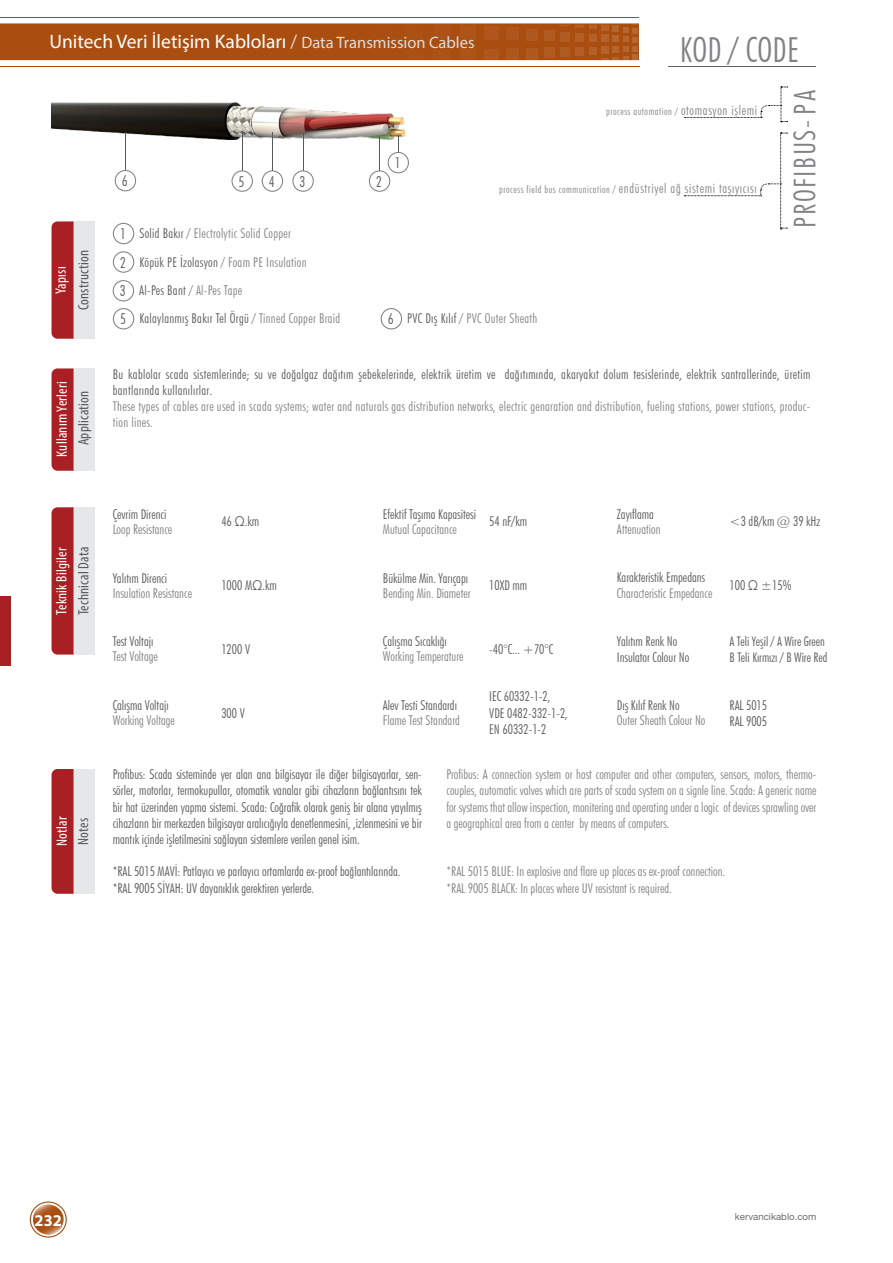
<style>
.page{position:relative;width:893px;height:1263px;background:#fff}
.page>*{position:absolute;margin:0;border:0;box-sizing:border-box;transform-origin:0 0}
.t1{font:300 condensed 34.5px "Futura BT";letter-spacing:.01em;color:#808285}
.t2{font:300 condensed 30px "Futura BT";letter-spacing:.05em;color:#808285}
.t3{font:19.5px "Myriad Pro";color:#fff}
.t4{font:700 16.5px "Myriad Pro";color:#fff}
.t5{font:condensed 15px "Myriad Pro";letter-spacing:.015em;color:#fff}
.t6{font:condensed 15px "Myriad Pro";letter-spacing:.015em;color:#58595b}
.t7{font:300 condensed 15px "Futura BT";color:#58595b}
.t8{font:300 condensed 13.5px/16.2px "Futura BT";color:#58595b}
.t9{font:300 condensed 13.5px/16.2px "Futura BT";color:#808285;text-align:justify}
.t10{font:300 condensed 13.5px/16.2px "Futura BT";letter-spacing:.02em;color:#808285}
.t11{font:300 condensed 13.5px/28px "Futura BT";letter-spacing:.02em;color:#58595b}
.t12{font:300 condensed 13.5px "Futura BT";letter-spacing:.05em;color:#808285}
.t13{font:300 condensed 13.2px/15.9px "Futura BT";color:#58595b}
.t14{font:300 condensed 10.5px "Futura BT";letter-spacing:.05em;color:#808285}
.t15{font:9.6px "Helvetica Neue LT Pro";color:#6d6e71}
.s1{color:#dcddde}
.s2{font-size:16.5px;color:#dcddde}
.s3{font-size:15px;color:#58595b}
.s4{color:#58595b}
.s5{font-size:13.5px}
.s6{font-size:10.5px}
.s7{font-size:15px}
.s8{color:#808285}
</style>
<div class="page">
<svg style="left:0;top:23px;width:639px;height:38px;background:#ad551a"></svg>
<hr style="left:0;top:17px;width:639px;height:1px;background:#aa4e10">
<hr style="left:0;top:66px;width:639px;height:1px;background:#aa4e10">
<svg style="left:30px;top:1201px;width:37px;height:36px"></svg>
<svg style="left:668px;top:66px;width:147px;height:1px"></svg>
<div style="left:0;top:597px;width:11px;height:69px;background:#a82024"></div>
<div style="left:72px;top:507px;width:22px;height:148px;background:#e6e7e8"></div>
<div style="left:52px;top:507px;width:22px;height:148px;background:#a82024"></div>
<div style="left:72px;top:221px;width:22px;height:118px;background:#e6e7e8"></div>
<div style="left:52px;top:221px;width:22px;height:118px;background:#a82024"></div>
<div style="left:72px;top:368px;width:22px;height:103px;background:#e6e7e8"></div>
<div style="left:52px;top:368px;width:22px;height:103px;background:#a82024"></div>
<div style="left:113px;top:251px;width:21px;height:22px;border:1px solid #808285;border-radius:50%"></div>
<div style="left:113px;top:223px;width:21px;height:21px;border:1px solid #808285;border-radius:50%"></div>
<div style="left:72px;top:769px;width:22px;height:125px;background:#e6e7e8"></div>
<div style="left:52px;top:769px;width:22px;height:125px;background:#a82024"></div>
<svg style="left:684px;top:87px;width:104px;height:36px"></svg>
<div style="left:381px;top:308px;width:21px;height:21px;border:1px solid #808285;border-radius:50%"></div>
<div style="left:113px;top:280px;width:21px;height:21px;border:1px solid #808285;border-radius:50%"></div>
<div style="left:113px;top:308px;width:21px;height:21px;border:1px solid #808285;border-radius:50%"></div>
<svg style="left:684px;top:133px;width:103px;height:97px"></svg>
<img style="left:52px;top:102px;width:352px;height:38px">
<svg style="left:398px;top:135px;width:1px;height:17px"></svg>
<div style="left:388px;top:152px;width:21px;height:21px;border:1px solid #808285;border-radius:50%"></div>
<hr style="left:125px;top:132px;width:1px;height:38px;background:#58595b">
<div style="left:115px;top:170px;width:21px;height:21px;border:1px solid #808285;border-radius:50%"></div>
<hr style="left:379px;top:137px;width:1px;height:34px;background:#58595b">
<div style="left:369px;top:170px;width:21px;height:22px;border:1px solid #808285;border-radius:50%"></div>
<hr style="left:303px;top:133px;width:1px;height:38px;background:#58595b">
<div style="left:292px;top:170px;width:22px;height:22px;border:1px solid #808285;border-radius:50%"></div>
<hr style="left:272px;top:133px;width:1px;height:38px;background:#58595b">
<div style="left:262px;top:170px;width:21px;height:22px;border:1px solid #808285;border-radius:50%"></div>
<hr style="left:242px;top:133px;width:1px;height:38px;background:#58595b">
<div style="left:231px;top:170px;width:22px;height:22px;border:1px solid #808285;border-radius:50%"></div>
<h3 class="t3" style="left:50px;top:30px;width:427px">Unitech Veri İletişim Kabloları <span class="s1">/</span> <span class="s2">Data Transmission Cables</span></h3>
<h1 class="t1" style="left:680px;top:29px;width:121px">KOD / CODE</h1>
<p class="t5" style="left:52px;top:294px;width:29px;rotate:-90deg">Yapısı</p>
<p class="t6" style="left:74px;top:310px;width:62px;rotate:-90deg">Construction</p>
<p class="t5" style="left:53px;top:457px;width:77px;rotate:-90deg">Kullanım Yerleri</p>
<p class="t6" style="left:74px;top:445px;width:56px;rotate:-90deg">Application</p>
<p class="t5" style="left:52px;top:615px;width:69px;rotate:-90deg">Teknik Bilgiler</p>
<p class="t6" style="left:74px;top:615px;width:70px;rotate:-90deg">Technical Data</p>
<p class="t5" style="left:53px;top:846px;width:31px;rotate:-90deg">Notlar</p>
<p class="t6" style="left:74px;top:845px;width:29px;rotate:-90deg">Notes</p>
<p class="t7" style="left:122px;top:172px;width:7px">6</p>
<p class="t7" style="left:239px;top:172px;width:7px">5</p>
<p class="t7" style="left:269px;top:172px;width:7px">4</p>
<p class="t7" style="left:300px;top:172px;width:7px">3</p>
<p class="t7" style="left:376px;top:172px;width:7px">2</p>
<p class="t7" style="left:395px;top:154px;width:7px">1</p>
<p class="t10" style="left:120px;top:225px;width:172px"><span class="s3">1</span> <span class="s4">Solid Bakır</span> / Electrolytic Solid Copper</p>
<p class="t10" style="left:120px;top:254px;width:188px"><span class="s3">2</span> <span class="s4">Köpük PE İzolasyon</span> / Foam PE Insulation</p>
<p class="t14" style="left:606px;top:105px;width:152px">process automation / <span class="s5">otomasyon işlemi</span></p>
<p class="t12" style="left:499px;top:180px;width:259px"><span class="s6">process field bus communication /</span> endüstriyel ağ sistemi taşıyıcısı</p>
<p class="t11" style="left:120px;top:276px;width:222px"><span class="s7">3</span> Al-Pes Bant <span class="s8">/ Al-Pes Tape<br></span><span class="s7">5</span> Kalaylanmış Bakır Tel Örgü <span class="s8">/ Tinned Copper Braid</span></p>
<p class="t10" style="left:388px;top:310px;width:151px"><span class="s3">6</span> <span class="s4">PVC Dış Kılıf</span> / PVC Outer Sheath</p>
<h2 class="t2" style="left:786px;top:228px;width:140px;rotate:-90deg">PROFIBUS-PA</h2>
<p class="t11" style="left:113px;top:366px;width:699px;line-height:16.2px">Bu kablolar scada sistemlerinde; su ve doğalgaz dağıtım şebekelerinde, elektrik üretim ve dağıtımında, akaryakıt dolum tesislerinde, elektrik santrallerinde, üretim bantlarında kullanılırlar.</p>
<p class="t10" style="left:113px;top:398px;width:699px">These types of cables are used in scada systems; water and naturals gas distribution networks, electric genaration and distribution, fueling stations, power stations, produc&shy;tion lines.</p>
<p class="t8" style="left:113px;top:506px;width:55px">Çevrim Direnci</p>
<p class="t9" style="left:113px;top:521px;width:61px">Loop Resistance</p>
<p class="t8" style="left:221px;top:513px;width:39px">46 Ω.km</p>
<p class="t8" style="left:383px;top:506px;width:95px">Efektif Taşıma Kapasitesi</p>
<p class="t9" style="left:383px;top:521px;width:75px">Mutual Capacitance</p>
<p class="t8" style="left:489px;top:513px;width:39px">54 nF/km</p>
<p class="t8" style="left:617px;top:506px;width:39px">Zayıflama</p>
<p class="t9" style="left:617px;top:521px;width:45px">Attenuation</p>
<p class="t8" style="left:729px;top:513px;width:92px">&lt;3 dB/km @ 39 kHz</p>
<p class="t8" style="left:113px;top:570px;width:56px">Yalıtım Direnci</p>
<p class="t9" style="left:113px;top:585px;width:81px">Insulation Resistance</p>
<p class="t8" style="left:221px;top:577px;width:57px">1000 MΩ.km</p>
<p class="t8" style="left:383px;top:569px;width:87px">Bükülme Min. Yarıçapı</p>
<p class="t9" style="left:383px;top:584px;width:89px">Bending Min. Diameter</p>
<p class="t8" style="left:489px;top:577px;width:39px">10XD mm</p>
<p class="t8" style="left:617px;top:569px;width:90px">Karakteristik Empedans</p>
<p class="t9" style="left:617px;top:585px;width:97px">Characteristic Empedance</p>
<p class="t8" style="left:729px;top:577px;width:63px">100 Ω ±15%</p>
<p class="t8" style="left:113px;top:633px;width:42px">Test Voltajı</p>
<p class="t9" style="left:113px;top:648px;width:47px">Test Voltage</p>
<p class="t8" style="left:221px;top:641px;width:30px">1200 V</p>
<p class="t8" style="left:383px;top:633px;width:65px">Çalışma Sıcaklığı</p>
<p class="t9" style="left:383px;top:648px;width:82px">Working Temperature</p>
<p class="t8" style="left:489px;top:641px;width:66px">-40°C... +70°C</p>
<p class="t8" style="left:617px;top:633px;width:74px">Yalıtım Renk No<br>Insulator Colour No</p>
<p class="t13" style="left:729px;top:633px;width:99px">A Teli Yeşil / A Wire Green<br>B Teli Kırmızı / B Wire Red</p>
<p class="t8" style="left:113px;top:697px;width:58px">Çalışma Voltajı</p>
<p class="t9" style="left:113px;top:712px;width:64px">Working Voltage</p>
<p class="t8" style="left:221px;top:705px;width:25px">300 V</p>
<p class="t8" style="left:383px;top:697px;width:76px">Alev Testi Standardı</p>
<p class="t9" style="left:383px;top:712px;width:78px">Flame Test Standard</p>
<p class="t8" style="left:489px;top:688px;width:80px">IEC 60332-1-2,<br>VDE 0482-332-1-2,<br>EN 60332-1-2</p>
<p class="t8" style="left:617px;top:697px;width:64px">Dış Kılıf Renk No</p>
<p class="t9" style="left:617px;top:712px;width:90px">Outer Sheath Colour No</p>
<p class="t8" style="left:729px;top:696px;width:39px">RAL 5015<br>RAL 9005</p>
<p class="t8" style="left:113px;top:766px;width:311px;text-align:justify">Profibus: Scada sisteminde yer alan ana bilgisayar ile diğer bilgisayarlar, sen&shy;sörler, motorlar, termokupullar, otomatik vanalar gibi cihazların bağlantısını tek bir hat üzerinden yapma sistemi. Scada: Coğrafik olarak geniş bir alana yayılmış cihazların bir merkezden bilgisayar aralıcığıyla denetlenmesini, ,izlenmesini ve bir mantık içinde işletilmesini sağlayan sistemlere verilen genel isim.</p>
<p class="t8" style="left:113px;top:863px;width:289px">*RAL 5015 MAVİ: Patlayıcı ve parlayıcı ortamlarda ex-proof bağlantılarında. *RAL 9005 SİYAH: UV dayanıklık gerektiren yerlerde.</p>
<p class="t9" style="left:446px;top:766px;width:371px">Profibus: A connection system or host computer and other computers, sensors, motors, thermo&shy;couples, automatic valves which are parts of scada system on a signle line. Scada: A generic name for systems that allow inspection, monitering and operating under a logic of devices sprawling over a geographical area from a center by means of computers.</p>
<p class="t9" style="left:446px;top:863px;width:280px">*RAL 5015 BLUE: In explosive and flare up places as ex-proof connection. *RAL 9005 BLACK: In places where UV resistant is required.</p>
<p class="t4" style="left:35px;top:1209px;width:29px">232</p>
<p class="t15" style="left:735px;top:1211px;width:83px">kervancikablo.com</p>
</div>
